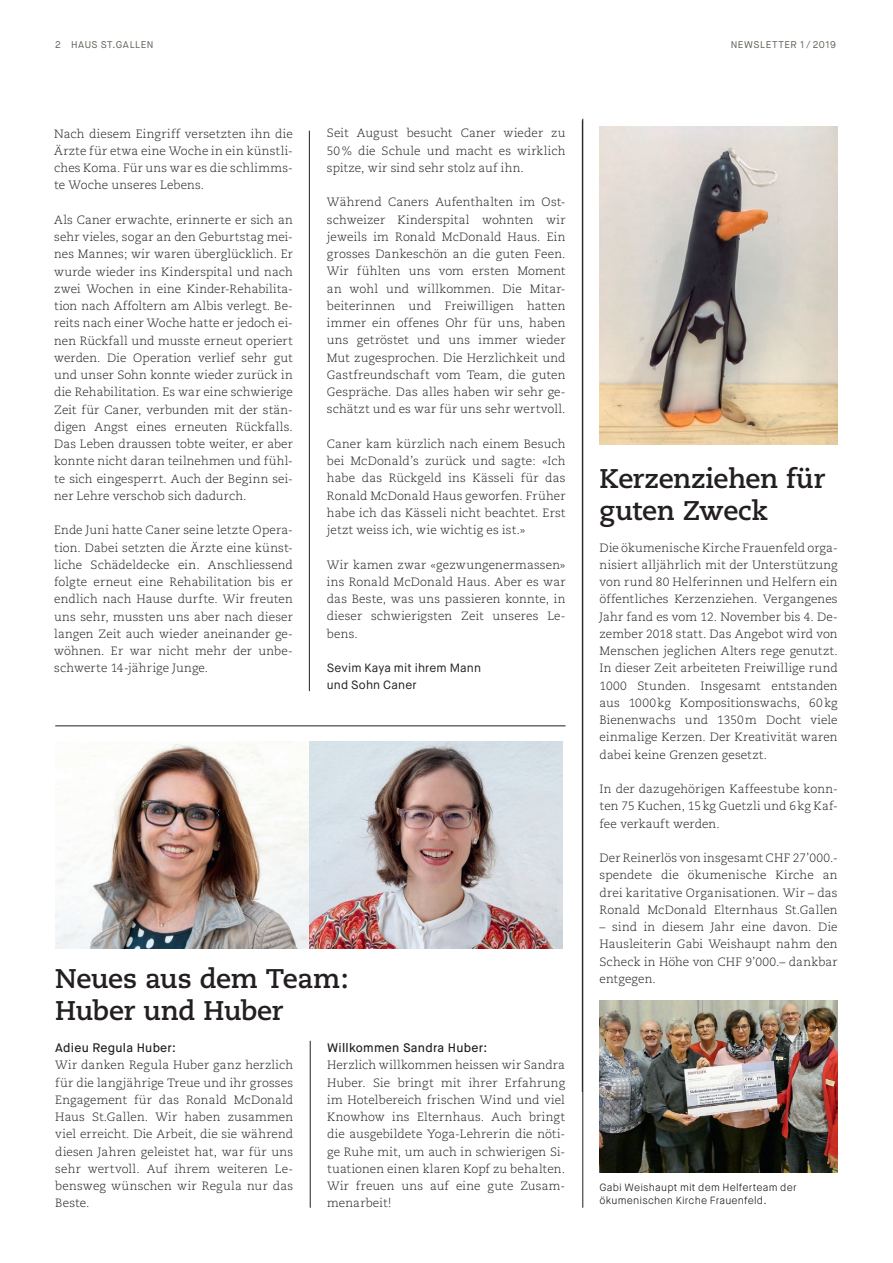
<style>
.page{position:relative;width:893px;height:1263px;background:#fff}
.page>*{position:absolute;margin:0;border:0;box-sizing:border-box;transform-origin:0 0}
.t1{font:700 27px/32.4px "Caecilia";letter-spacing:-.015em;color:#231f20}
.t2{font:500 12.3px "Maison Neue";letter-spacing:.02em;color:#231f20}
.t3{font:300 12px/17.2px "Caecilia";letter-spacing:.01em;color:#231f20;text-align:justify}
.t4{font:12px/17.2px "Maison Neue";letter-spacing:.01em;color:#231f20}
.t5{font:300 10.5px/13.5px "Maison Neue";letter-spacing:.02em;color:#231f20}
.t6{font:9.75px "Maison Neue";letter-spacing:.055em;color:#605f58}
</style>
<div class="page">
<hr style="left:309px;top:131px;width:1px;height:560px;background:#231f20">
<hr style="left:582px;top:119px;width:1px;height:1089px;background:#231f20">
<img style="left:600px;top:1000px;width:238px;height:173px">
<img style="left:600px;top:127px;width:238px;height:317px">
<hr style="left:310px;top:1041px;width:1px;height:167px;background:#231f20">
<hr style="left:55px;top:726px;width:511px;height:1px;background:#231f20">
<img style="left:55px;top:741px;width:508px;height:207px">
<p class="t6" style="left:55px;top:38px;width:100px">2 HAUS ST.GALLEN</p>
<p class="t6" style="left:731px;top:38px;width:107px">NEWSLETTER 1 / 2019</p>
<p class="t3" style="left:54px;top:125px;width:240px">Nach diesem Eingriff versetzten ihn die Ärzte für etwa eine Woche in ein künstli&shy;ches Koma. Für uns war es die schlimms&shy;te Woche unseres Lebens.</p>
<p class="t3" style="left:54px;top:211px;width:240px">Als Caner erwachte, erinnerte er sich an sehr vieles, sogar an den Geburtstag mei&shy;nes Mannes; wir waren überglücklich. Er wurde wieder ins Kinderspital und nach zwei Wochen in eine Kinder-Rehabilita&shy;tion nach Affoltern am Albis verlegt. Be&shy;reits nach einer Woche hatte er jedoch ei&shy;nen Rückfall und musste erneut operiert werden. Die Operation verlief sehr gut und unser Sohn konnte wieder zurück in die Rehabilitation. Es war eine schwierige Zeit für Caner, verbunden mit der stän&shy;digen Angst eines erneuten Rückfalls.<br>Das Leben draussen tobte weiter, er aber konnte nicht daran teilnehmen und fühl&shy;te sich eingesperrt. Auch der Beginn sei&shy;ner Lehre verschob sich dadurch.</p>
<p class="t3" style="left:54px;top:522px;width:240px">Ende Juni hatte Caner seine letzte Opera&shy;tion. Dabei setzten die Ärzte eine künst&shy;liche Schädeldecke ein. Anschliessend folgte erneut eine Rehabilitation bis er endlich nach Hause durfte. Wir freuten uns sehr, mussten uns aber nach dieser langen Zeit auch wieder aneinander ge&shy;wöhnen. Er war nicht mehr der unbe&shy;schwerte 14-jährige Junge.</p>
<p class="t3" style="left:327px;top:125px;width:240px">Seit August besucht Caner wieder zu 50% die Schule und macht es wirklich spitze, wir sind sehr stolz auf ihn.</p>
<p class="t3" style="left:327px;top:194px;width:240px">Während Caners Aufenthalten im Ost&shy;schweizer Kinderspital wohnten wir jeweils im Ronald McDonald Haus. Ein grosses Dankeschön an die guten Feen.<br>Wir fühlten uns vom ersten Moment an wohl und willkommen. Die Mitar&shy;beiterinnen und Freiwilligen hatten immer ein offenes Ohr für uns, haben uns getröstet und uns immer wieder Mut zugesprochen. Die Herzlichkeit und Gastfreundschaft vom Team, die guten Gespräche. Das alles haben wir sehr ge&shy;schätzt und es war für uns sehr wertvoll.</p>
<p class="t3" style="left:327px;top:435px;width:240px">Caner kam kürzlich nach einem Besuch bei McDonald’s zurück und sagte: «Ich habe das Rückgeld ins Kässeli für das Ronald McDonald Haus geworfen. Früher habe ich das Kässeli nicht beachtet. Erst jetzt weiss ich, wie wichtig es ist.»</p>
<p class="t3" style="left:327px;top:556px;width:240px">Wir kamen zwar «gezwungenermassen» ins Ronald McDonald Haus. Aber es war das Beste, was uns passieren konnte, in dieser schwierigsten Zeit unseres Le&shy;bens.</p>
<p class="t4" style="left:327px;top:659px;width:156px">Sevim Kaya mit ihrem Mann und Sohn Caner</p>
<h1 class="t1" style="left:55px;top:962px;width:295px">Neues aus dem Team:<br>Huber und Huber</h1>
<p class="t2" style="left:55px;top:1040px;width:122px">Adieu Regula Huber:</p>
<p class="t3" style="left:55px;top:1057px;width:239px">Wir danken Regula Huber ganz herzlich für die langjährige Treue und ihr grosses Engagement für das Ronald McDonald Haus St.Gallen. Wir haben zusammen viel erreicht. Die Arbeit, die sie während diesen Jahren geleistet hat, war für uns sehr wertvoll. Auf ihrem weiteren Le&shy;bensweg wünschen wir Regula nur das Beste.</p>
<p class="t2" style="left:327px;top:1040px;width:162px">Willkommen Sandra Huber:</p>
<p class="t3" style="left:327px;top:1057px;width:239px">Herzlich willkommen heissen wir Sandra Huber. Sie bringt mit ihrer Erfahrung im Hotelbereich frischen Wind und viel Knowhow ins Elternhaus. Auch bringt die ausgebildete Yoga-Lehrerin die nöti&shy;ge Ruhe mit, um auch in schwierigen Si&shy;tuationen einen klaren Kopf zu behalten.<br>Wir freuen uns auf eine gute Zusam&shy;menarbeit!</p>
<h1 class="t1" style="left:600px;top:462px;width:227px">Kerzenziehen für guten Zweck</h1>
<p class="t3" style="left:600px;top:539px;width:240px">Die ökumenische Kirche Frauenfeld orga&shy;nisiert alljährlich mit der Unterstützung von rund 80 Helferinnen und Helfern ein öffentliches Kerzenziehen. Vergangenes Jahr fand es vom 12. November bis 4. De&shy;zember 2018 statt. Das Angebot wird von Menschen jeglichen Alters rege genutzt.<br>In dieser Zeit arbeiteten Freiwillige rund 1000 Stunden. Insgesamt entstanden aus 1000kg Kompositionswachs, 60kg Bienenwachs und 1350m Docht viele einmalige Kerzen. Der Kreativität waren dabei keine Grenzen gesetzt.</p>
<p class="t3" style="left:600px;top:781px;width:240px">In der dazugehörigen Kaffeestube konn&shy;ten 75 Kuchen, 15kg Guetzli und 6kg Kaf&shy;fee verkauft werden.</p>
<p class="t3" style="left:600px;top:850px;width:240px">Der Reinerlös von insgesamt CHF 27’000.- spendete die ökumenische Kirche an drei karitative Organisationen. Wir – das Ronald McDonald Elternhaus St.Gallen</p>
<p class="t3" style="left:600px;top:919px;width:240px">– sind in diesem Jahr eine davon. Die Hausleiterin Gabi Weishaupt nahm den Scheck in Höhe von CHF 9’000.– dankbar entgegen.</p>
<p class="t5" style="left:600px;top:1180px;width:199px">Gabi Weishaupt mit dem Helferteam der ökumenischen Kirche Frauenfeld.</p>
</div>
